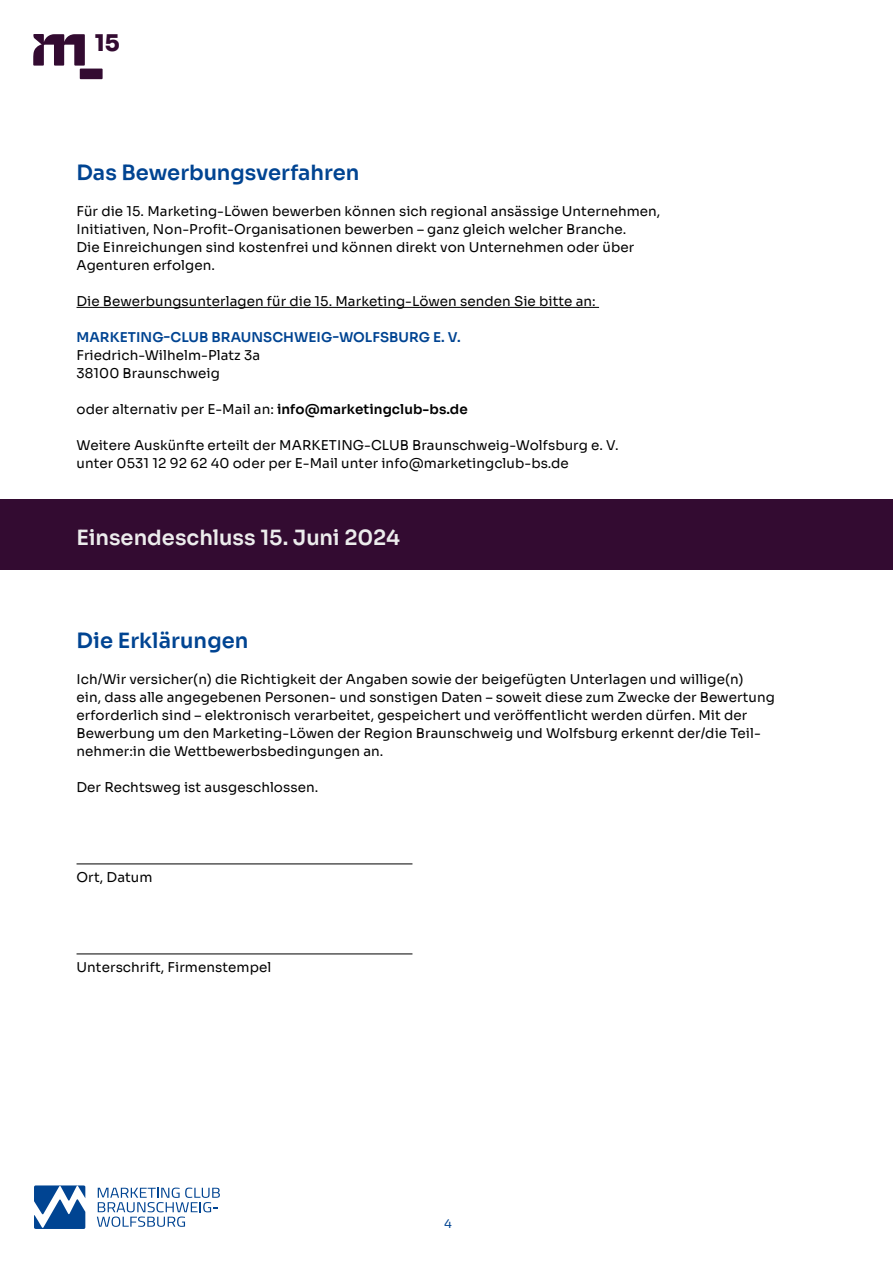
<style>
.page{position:relative;width:893px;height:1263px;background:#fff}
.page>*{position:absolute;margin:0;border:0;box-sizing:border-box;transform-origin:0 0}
.t1{font:22.95px "Sora";color:#330b31}
.t2{font:21px "Sora";color:#004492}
.t3{font:21px "Sora";letter-spacing:-.005em;color:#ececec}
.t4{font:13.5px/18px "Sora";letter-spacing:.005em;color:#000}
.t5{font:13.5px "Sora";letter-spacing:.005em;color:#004492}
.t6{font:12px "Sora";color:#004492}
</style>
<div class="page">
<svg style="left:34px;top:1185px;width:51px;height:44px"></svg>
<svg style="left:97px;top:1187px;width:123px;height:40px"></svg>
<svg style="left:33px;top:34px;width:52px;height:32px"></svg>
<div style="left:80px;top:69px;width:23px;height:10px;background:#330b31"></div>
<div style="left:0;top:500px;width:893px;height:70px;background:#330b31"></div>
<hr style="left:77px;top:307px;width:522px;height:1px;background:#000">
<hr style="left:77px;top:864px;width:335px;height:1px;background:#000">
<hr style="left:77px;top:954px;width:335px;height:1px;background:#000">
<h1 class="t1" style="left:95px;top:24px;width:26px">15</h1>
<h2 class="t2" style="left:77px;top:155px;width:284px">Das Bewerbungsverfahren</h2>
<p class="t4" style="left:77px;top:201px;width:585px">Für die 15. Marketing-Löwen bewerben können sich regional ansässige Unternehmen, Initiativen, Non-Profit-Organisationen bewerben – ganz gleich welcher Branche.<br>Die Einreichungen sind kostenfrei und können direkt von Unternehmen oder über Agenturen erfolgen.</p>
<p class="t4" style="left:77px;top:291px;width:521px">Die Bewerbungsunterlagen für die 15. Marketing-Löwen senden Sie bitte an:</p>
<p class="t5" style="left:77px;top:326px;width:386px">MARKETING-CLUB BRAUNSCHWEIG-WOLFSBURG E. V.</p>
<p class="t4" style="left:77px;top:345px;width:185px">Friedrich-Wilhelm-Platz 3a<br>38100 Braunschweig</p>
<p class="t4" style="left:77px;top:399px;width:393px">oder alternativ per E-Mail an: info@marketingclub-bs.de</p>
<p class="t4" style="left:77px;top:435px;width:543px">Weitere Auskünfte erteilt der MARKETING-CLUB Braunschweig-Wolfsburg e. V. unter 0531 12 92 62 40 oder per E-Mail unter info@marketingclub-bs.de</p>
<h2 class="t3" style="left:77px;top:520px;width:325px">Einsendeschluss 15. Juni 2024</h2>
<h2 class="t2" style="left:77px;top:623px;width:173px">Die Erklärungen</h2>
<p class="t4" style="left:77px;top:669px;width:700px">Ich/Wir versicher(n) die Richtigkeit der Angaben sowie der beigefügten Unterlagen und willige(n)<br>ein, dass alle angegebenen Personen- und sonstigen Daten – soweit diese zum Zwecke der Bewertung erforderlich sind – elektronisch verarbeitet, gespeichert und veröffentlicht werden dürfen. Mit der Bewerbung um den Marketing-Löwen der Region Braunschweig und Wolfsburg erkennt der/die Teil&shy;nehmer:in die Wettbewerbsbedingungen an.</p>
<p class="t4" style="left:77px;top:777px;width:243px">Der Rechtsweg ist ausgeschlossen.</p>
<p class="t4" style="left:77px;top:867px;width:78px">Ort, Datum</p>
<p class="t4" style="left:77px;top:957px;width:196px">Unterschrift, Firmenstempel</p>
<p class="t6" style="left:444px;top:1214px;width:9px">4</p>
</div>
